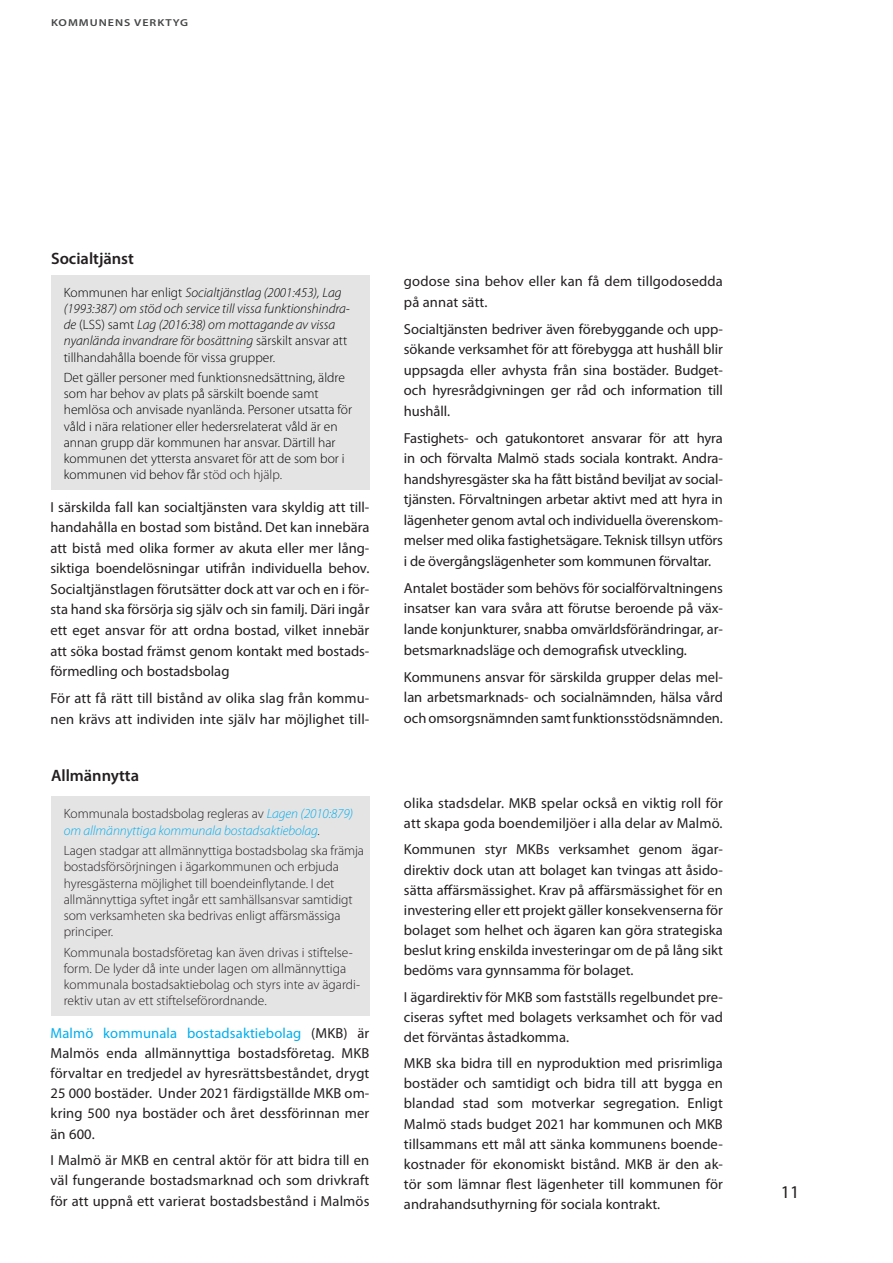
<style>
.page{position:relative;width:893px;height:1263px;background:#fff}
.page>*{position:absolute;margin:0;border:0;box-sizing:border-box;transform-origin:0 0}
.t1{font:18px "Myriad Pro";color:#231f20}
.Underrubrik{font:600 16.5px "Myriad Pro";color:#231f20}
.Brödtext_utan{font:14.55px/20.5px "Myriad Pro";letter-spacing:.005em;color:#231f20;text-align:justify}
.Bildtext{font:300 13.5px/16.2px "Myriad Pro";letter-spacing:-.005em;color:#231f20}
.Bildtext-2{font:300 13.5px/16.2px "Myriad Pro";color:#000}
.Bildtext-3{font:italic 300 13.5px/16.2px "Myriad Pro";color:#000}
.Bildtext-4{font:italic 300 13.5px/16.2px "Myriad Pro";letter-spacing:-.005em;color:#00aeef}
.Överstycke_höger{font:600 10.05px "Myriad Pro";letter-spacing:.08em;color:#454647;scale:1.19 1}
.s1{font-style:normal}
.s2{color:#231f20}
.s3{font-style:normal;color:#231f20}
.s4{color:#00aeef}
</style>
<div class="page">
<div style="left:51px;top:797px;width:319px;height:219px;background:#e5e4e4"></div>
<div style="left:51px;top:275px;width:319px;height:215px;background:#e5e4e4"></div>
<p class="Överstycke_höger" style="left:51px;top:17px;width:117px">KOMMUNENS VERKTYG</p>
<p class="Underrubrik" style="left:51px;top:250px;width:84px">Socialtjänst</p>
<p class="Bildtext-3" style="left:64px;top:285px;width:288px"><span class="s1">Kommunen har enligt</span> Socialtjänstlag (2001:453), Lag (1993:387) om stöd och service till vissa funktionshindra&shy;de <span class="s1">(LSS) samt</span> Lag (2016:38) om mottagande av vissa nyanlända invandrare för bosättning <span class="s1">särskilt ansvar att tillhandahålla boende för vissa grupper.</span></p>
<p class="Bildtext-2" style="left:64px;top:370px;width:290px">Det gäller personer med funktionsnedsättning, äldre som har behov av plats på särskilt boende samt hemlösa och anvisade nyanlända. Personer utsatta för våld i nära relationer eller hedersrelaterat våld är en annan grupp där kommunen har ansvar. Därtill har kommunen det yttersta ansvaret för att de som bor i kommunen vid behov får <span class="s2">stöd och hjälp.</span></p>
<p class="Brödtext_utan" style="left:50px;top:496px;width:320px">I särskilda fall kan socialtjänsten vara skyldig att till&shy;handahålla en bostad som bistånd. Det kan innebära att bistå med olika former av akuta eller mer lång&shy;siktiga boendelösningar utifrån individuella behov.<br>Socialtjänstlagen förutsätter dock att var och en i för&shy;sta hand ska försörja sig själv och sin familj. Däri ingår ett eget ansvar för att ordna bostad, vilket innebär att söka bostad främst genom kontakt med bostads&shy;förmedling och bostadsbolag</p>
<p class="Brödtext_utan" style="left:50px;top:688px;width:320px">För att få rätt till bistånd av olika slag från kommu&shy;nen krävs att individen inte själv har möjlighet till-</p>
<p class="Underrubrik" style="left:51px;top:766px;width:90px">Allmännytta</p>
<p class="Bildtext-4" style="left:64px;top:806px;width:291px"><span class="s3">Kommunala bostadsbolag regleras av</span> Lagen (2010:879) om allmännyttiga kommunala bostadsaktiebolag<span class="s2">.</span></p>
<p class="Bildtext" style="left:64px;top:843px;width:302px">Lagen stadgar att allmännyttiga bostadsbolag ska främja bostadsförsörjningen i ägarkommunen och erbjuda hyresgästerna möjlighet till boendeinflytande. I det allmännyttiga syftet ingår ett samhällsansvar samtidigt som verksamheten ska bedrivas enligt affärsmässiga principer.</p>
<p class="Bildtext" style="left:64px;top:944px;width:298px">Kommunala bostadsföretag kan även drivas i stiftelse&shy;form. De lyder då inte under lagen om allmännyttiga kommunala bostadsaktiebolag och styrs inte av ägardi&shy;rektiv utan av ett stiftelseförordnande.</p>
<p class="Brödtext_utan" style="left:50px;top:1022px;width:320px"><span class="s4">Malmö kommunala bostadsaktiebolag</span> (MKB) är Malmös enda allmännyttiga bostadsföretag. MKB förvaltar en tredjedel av hyresrättsbeståndet, drygt 25 000 bostäder. Under 2021 färdigställde MKB om&shy;kring 500 nya bostäder och året dessförinnan mer än 600.</p>
<p class="Brödtext_utan" style="left:50px;top:1150px;width:320px">I Malmö är MKB en central aktör för att bidra till en väl fungerande bostadsmarknad och som drivkraft för att uppnå ett varierat bostadsbestånd i Malmös</p>
<p class="Brödtext_utan" style="left:404px;top:271px;width:320px">godose sina behov eller kan få dem tillgodosedda på annat sätt.</p>
<p class="Brödtext_utan" style="left:404px;top:318px;width:320px">Socialtjänsten bedriver även förebyggande och upp&shy;sökande verksamhet för att förebygga att hushåll blir uppsagda eller avhysta från sina bostäder. Budget&shy;och hyresrådgivningen ger råd och information till hushåll.</p>
<p class="Brödtext_utan" style="left:404px;top:427px;width:320px">Fastighets- och gatukontoret ansvarar för att hyra in och förvalta Malmö stads sociala kontrakt. Andra&shy;handshyresgäster ska ha fått bistånd beviljat av social&shy;tjänsten. Förvaltningen arbetar aktivt med att hyra in lägenheter genom avtal och individuella överenskom&shy;melser med olika fastighetsägare. Teknisk tillsyn utförs i de övergångslägenheter som kommunen förvaltar.</p>
<p class="Brödtext_utan" style="left:404px;top:577px;width:320px">Antalet bostäder som behövs för socialförvaltningens insatser kan vara svåra att förutse beroende på väx&shy;lande konjunkturer, snabba omvärldsförändringar, ar&shy;betsmarknadsläge och demografisk utveckling.</p>
<p class="Brödtext_utan" style="left:404px;top:666px;width:320px">Kommunens ansvar för särskilda grupper delas mel&shy;lan arbetsmarknads- och socialnämnden, hälsa vård och omsorgsnämnden samt funktionsstödsnämnden.</p>
<p class="Brödtext_utan" style="left:404px;top:792px;width:320px">olika stadsdelar. MKB spelar också en viktig roll för att skapa goda boendemiljöer i alla delar av Malmö.</p>
<p class="Brödtext_utan" style="left:404px;top:839px;width:320px;line-height:20.1px">Kommunen styr MKBs verksamhet genom ägar&shy;direktiv dock utan att bolaget kan tvingas att åsido&shy;sätta affärsmässighet. Krav på affärsmässighet för en investering eller ett projekt gäller konsekvenserna för bolaget som helhet och ägaren kan göra strategiska beslut kring enskilda investeringar om de på lång sikt bedöms vara gynnsamma för bolaget.</p>
<p class="Brödtext_utan" style="left:404px;top:986px;width:320px;line-height:20.1px">I ägardirektiv för MKB som fastställs regelbundet pre&shy;ciseras syftet med bolagets verksamhet och för vad det förväntas åstadkomma.</p>
<p class="Brödtext_utan" style="left:404px;top:1053px;width:320px;line-height:20.1px">MKB ska bidra till en nyproduktion med prisrimliga bostäder och samtidigt och bidra till att bygga en blandad stad som motverkar segregation. Enligt Malmö stads budget 2021 har kommunen och MKB tillsammans ett mål att sänka kommunens boende&shy;kostnader för ekonomiskt bistånd. MKB är den ak&shy;tör som lämnar flest lägenheter till kommunen för andrahandsuthyrning för sociala kontrakt.</p>
<p class="t1" style="left:781px;top:1181px;width:20px">11</p>
</div>
